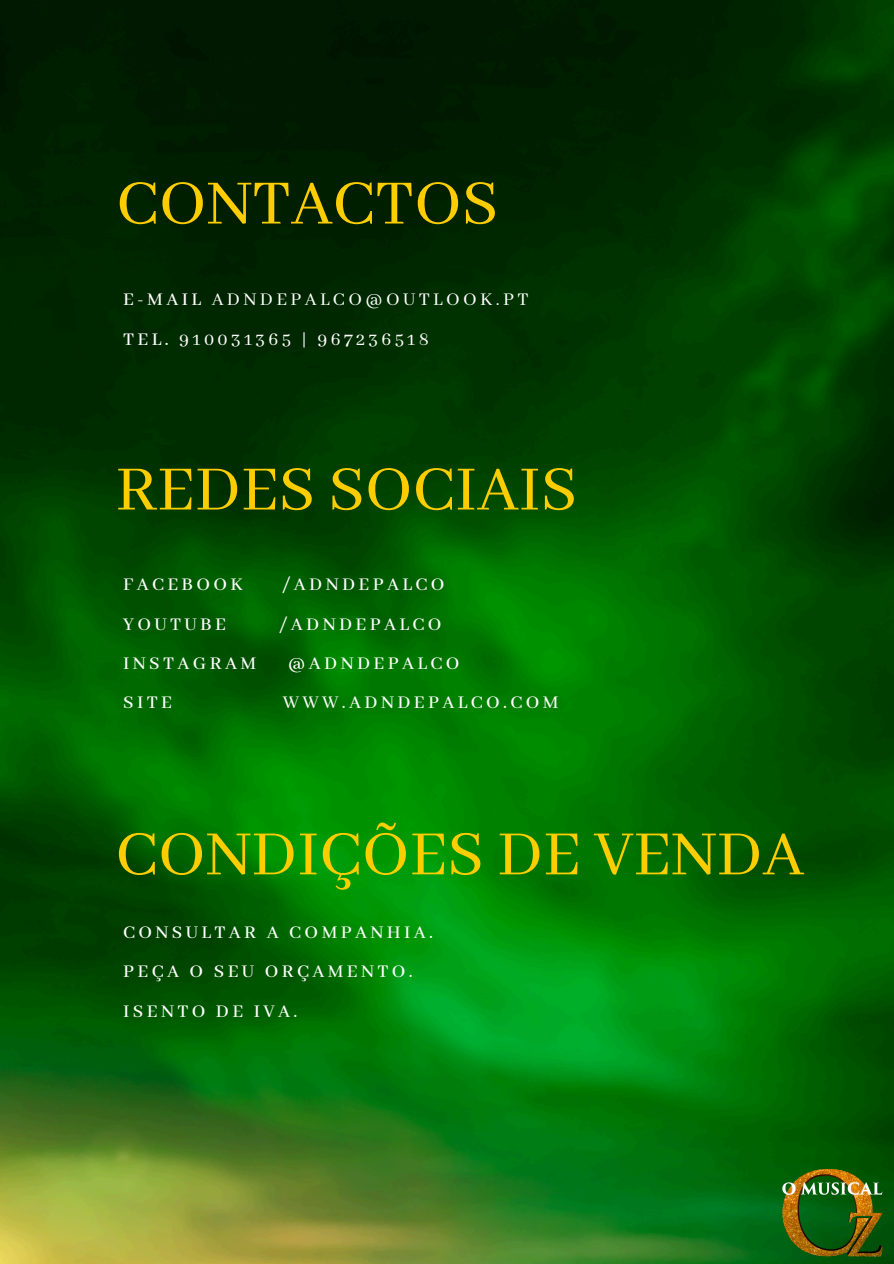
<style>
.page{position:relative;width:894px;height:1264px;background:#fff}
.page>*{position:absolute;margin:0;border:0;box-sizing:border-box;transform-origin:0 0}
.t1{font:69.45px "Abhaya Libre";color:#fdcd00}
.t2{font:500 19.8px/39.3px "Abhaya Libre";letter-spacing:.17em;color:#fff}
.t3{font:19.8px "Abhaya Libre";letter-spacing:.17em;color:#fff}
.s1{font-weight:500}
</style>
<div class="page">
<img style="left:0;top:0;width:893px;height:1263px">
<img style="left:746px;top:1156px;width:147px;height:107px">
<h1 class="t1" style="left:116px;top:165px;width:383px">CONTACTOS</h1>
<p class="t3" style="left:123px;top:288px;width:407px"><span class="s1">E-MAIL</span> ADNDEPALCO@OUTLOOK.PT</p>
<p class="t3" style="left:123px;top:328px;width:307px"><span class="s1">TEL.</span> 910031365 | 967236518</p>
<h1 class="t1" style="left:115px;top:451px;width:463px">REDES SOCIAIS</h1>
<h2 class="t2" style="left:123px;top:565px;width:121px">FACEBOOK</h2>
<h2 class="t2" style="left:282px;top:565px;width:163px">/ADNDEPALCO</h2>
<h2 class="t2" style="left:123px;top:605px;width:104px">YOUTUBE</h2>
<h2 class="t2" style="left:279px;top:605px;width:163px">/ADNDEPALCO</h2>
<h2 class="t2" style="left:123px;top:644px;width:134px">INSTAGRAM</h2>
<h2 class="t2" style="left:288px;top:644px;width:173px">@ADNDEPALCO</h2>
<h2 class="t2" style="left:123px;top:684px;width:50px">SITE</h2>
<h2 class="t2" style="left:283px;top:684px;width:277px">WWW.ADNDEPALCO.COM</h2>
<h1 class="t1" style="left:115px;top:816px;width:690px">CONDIÇÕES DE VENDA</h1>
<h2 class="t2" style="left:123px;top:913px;width:311px">CONSULTAR A COMPANHIA.<br>PEÇA O SEU ORÇAMENTO.<br>ISENTO DE IVA.</h2>
</div>
